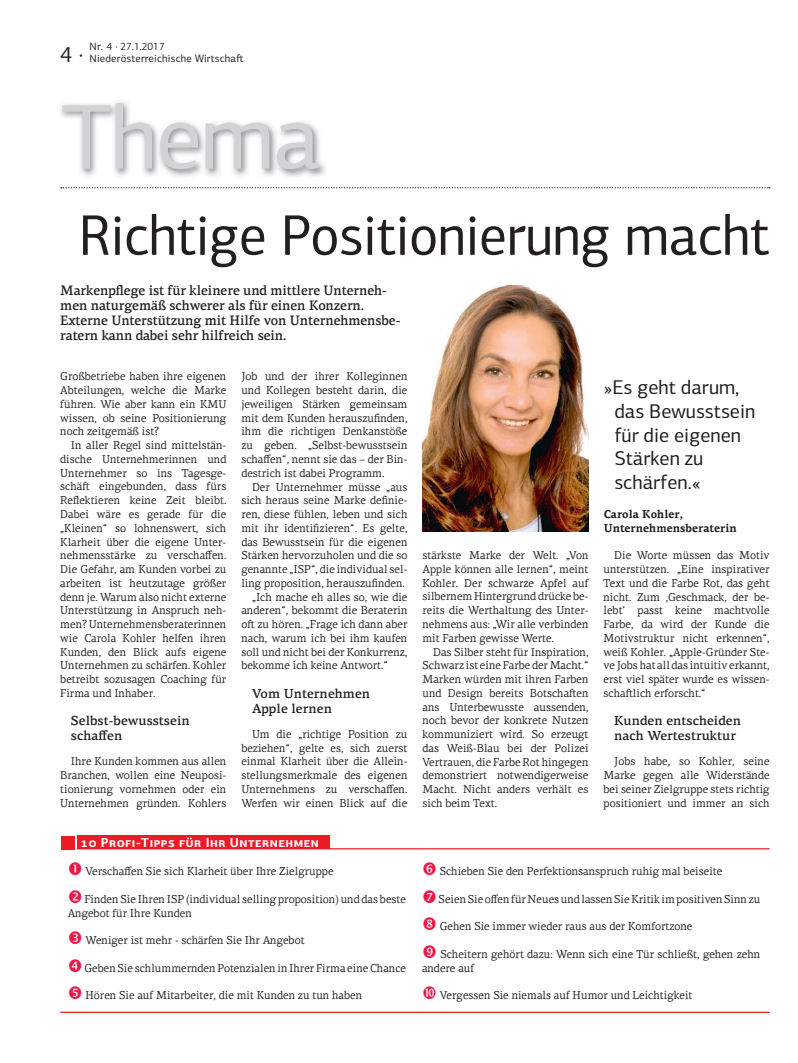
<style>
.page{position:relative;width:798px;height:1063px;background:#fff}
.page>*{position:absolute;margin:0;border:0;box-sizing:border-box;transform-origin:0 0}
.t1{font:91.88px "PF Centro Sans Pro";color:#d1d3d4}
.t2{font:57.5px "PF Centro Sans Pro";letter-spacing:-.01em;color:#231f20;scale:.96 1}
.t3{font:22.5px "PF Centro Sans Pro";color:#231f20;scale:.96 1}
.t4{font:20px/23.8px "PF Centro Sans Pro";color:#231f20}
.t5{font:500 13.75px/15px "PF Centro Serif Pro";letter-spacing:-.01em;color:#231f20;scale:.96 1}
.t6{font:500 13.12px/15px "PF Centro Serif Pro";color:#231f20}
.t7{font:700 13.12px "PF Centro Sans Pro";letter-spacing:.04em;color:#fff}
.t8{font:11.5px/13.8px "PF Centro Serif Pro";color:#231f20;text-align:justify;scale:.96 1}
.t9{font:700 11.5px/13.8px "PF Centro Serif Pro";color:#231f20;scale:.96 1}
.t10{font:10.62px/11.9px "PF Centro Sans Pro";letter-spacing:.02em;color:#231f20}
.s1{color:#ed1846}
</style>
<div class="page">
<svg style="left:61px;top:187px;width:708px;height:1px"></svg>
<img style="left:60px;top:101px;width:265px;height:76px">
<img style="left:422px;top:286px;width:166px;height:246px">
<hr style="left:77px;top:848px;width:692px;height:1px;background:#ed1c24">
<hr style="left:60px;top:1012px;width:709px;height:1px;background:#ed1c24">
<div style="left:77px;top:836px;width:253px;height:13px;background:#ed1c24"></div>
<div style="left:61px;top:836px;width:14px;height:13px;background:#ed1c24"></div>
<h3 class="t3" style="left:60px;top:46px;width:25px">4 ·</h3>
<p class="t10" style="left:89px;top:42px;width:155px">Nr. 4 · 27.1.2017<br>Niederösterreichische Wirtscha-</p>
<h1 class="t1" style="left:60px;top:103px;width:263px">Thema</h1>
<h2 class="t2" style="left:79px;top:214px;width:721px">Richtige Positionierung macht</h2>
<p class="t5" style="left:60px;top:284px;width:356px">Markenpflege ist für kleinere und mittlere Unterneh&shy;men naturgemäß schwerer als für einen Konzern.<br>Externe Unterstützung mit Hilfe von Unternehmensbe&shy;ratern kann dabei sehr hilfreich sein.</p>
<p class="t8" style="left:60px;top:371px;width:174px">Großbetriebe haben ihre eigenen Abteilungen, welche die Marke führen. Wie aber kann ein KMU wissen, ob seine Positionierung noch zeitgemäß ist?</p>
<p class="t8" style="left:60px;top:440px;width:174px;text-indent:11px">In aller Regel sind mittelstän&shy;dische Unternehmerinnen und Unternehmer so ins Tagesge&shy;schä- eingebunden, dass fürs Reflektieren keine Zeit bleibt.<br>Dabei wäre es gerade für die „Kleinen“ so lohnenswert, sich Klarheit über die eigene Unter&shy;nehmensstärke zu verschaffen.<br>Die Gefahr, am Kunden vorbei zu arbeiten ist heutzutage größer denn je. Warum also nicht externe Unterstützung in Anspruch neh&shy;men? Unternehmensberaterinnen wie Carola Kohler helfen ihren Kunden, den Blick aufs eigene Unternehmen zu schärfen. Kohler betreibt sozusagen Coaching für Firma und Inhaber.</p>
<p class="t6" style="left:71px;top:715px;width:120px">Selbst-bewusstsein schaffen</p>
<p class="t8" style="left:60px;top:756px;width:174px;text-indent:11px">Ihre Kunden kommen aus allen Branchen, wollen eine Neuposi&shy;tionierung vornehmen oder ein Unternehmen gründen. Kohlers</p>
<p class="t8" style="left:241px;top:371px;width:174px">Job und der ihrer Kolleginnen und Kollegen besteht darin, die jeweiligen Stärken gemeinsam mit dem Kunden herauszufinden, ihm die richtigen Denkanstöße zu geben. „Selbst-bewusstsein schaffen“, nennt sie das – der Bin&shy;destrich ist dabei Programm.</p>
<p class="t8" style="left:252px;top:481px;width:163px">Der Unternehmer müsse „aus</p>
<p class="t8" style="left:241px;top:495px;width:174px">sich heraus seine Marke definie-</p>
<p class="t8" style="left:241px;top:508px;width:174px">ren, diese fühlen, leben und sich</p>
<p class="t8" style="left:241px;top:522px;width:174px">mit ihr identifizieren“. Es gelte,</p>
<p class="t8" style="left:241px;top:536px;width:174px">das Bewusstsein für die eigenen</p>
<p class="t8" style="left:241px;top:550px;width:174px">Stärken hervorzuholen und die so</p>
<p class="t8" style="left:241px;top:563px;width:174px">genannte „ISP“, die individual sel-</p>
<p class="t8" style="left:241px;top:577px;width:172px">ling proposition, herauszufinden.</p>
<p class="t8" style="left:252px;top:591px;width:163px">„Ich mache eh alles so, wie die</p>
<p class="t8" style="left:241px;top:605px;width:174px">anderen“, bekommt die Beraterin</p>
<p class="t8" style="left:241px;top:618px;width:174px">o- zu hören. „Frage ich dann aber</p>
<p class="t8" style="left:241px;top:632px;width:174px">nach, warum ich bei ihm kaufen</p>
<p class="t8" style="left:241px;top:646px;width:174px">soll und nicht bei der Konkurrenz,</p>
<p class="t8" style="left:241px;top:660px;width:154px">bekomme ich keine Antwort.“</p>
<p class="t6" style="left:252px;top:687px;width:120px">Vom Unternehmen<br>Apple lernen</p>
<p class="t8" style="left:241px;top:728px;width:174px;text-indent:11px">Um die „richtige Position zu beziehen“, gelte es, sich zuerst einmal Klarheit über die Allein&shy;stellungsmerkmale des eigenen Unternehmens zu verschaffen.<br>Werfen wir einen Blick auf die</p>
<p class="t7" style="left:80px;top:837px;width:240px">10 Profi-Tipps für Ihr Unternehmen</p>
<p class="t8" style="left:68px;top:866px;width:278px"><span class="s1">■</span> Verschaffen Sie sich Klarheit über Ihre Zielgruppe</p>
<p class="t8" style="left:68px;top:893px;width:354px"><span class="s1">□</span> Finden Sie Ihren ISP (individual selling proposition) und das beste<br>Angebot für Ihre Kunden</p>
<p class="t8" style="left:85px;top:935px;width:230px">Weniger ist mehr - schärfen Sie Ihr Angebot</p>
<p class="t8" style="left:68px;top:962px;width:354px"><span class="s1">❑</span> Geben Sie schlummernden Potenzialen in Ihrer Firma eine Chance</p>
<p class="t8" style="left:85px;top:990px;width:290px">Hören Sie auf Mitarbeiter, die mit Kunden zu tun haben</p>
<p class="t8" style="left:422px;top:550px;width:174px">stärkste Marke der Welt. „Von Apple können alle lernen“, meint Kohler. Der schwarze Apfel auf silbernem Hintergrund drücke be&shy;reits die Werthaltung des Unter&shy;nehmens aus: „Wir alle verbinden mit Farben gewisse Werte.</p>
<p class="t8" style="left:422px;top:646px;width:174px;text-indent:11px">Das Silber steht für Inspiration, Schwarz ist eine Farbe der Macht.“ Marken würden mit ihren Farben und Design bereits Botscha-en ans Unterbewusste aussenden, noch bevor der konkrete Nutzen kommuniziert wird. So erzeugt das Weiß-Blau bei der Polizei Vertrauen, die Farbe Rot hingegen demonstriert notwendigerweise Macht. Nicht anders verhält es sich beim Text.</p>
<h3 class="t4" style="left:614px;top:378px;width:142px;text-indent:-11px">»Es geht darum, das Bewusstsein für die eigenen<br>Stärken zu schärfen.«</h3>
<p class="t9" style="left:603px;top:508px;width:140px">Carola Kohler,<br>Unternehmensberaterin</p>
<p class="t8" style="left:603px;top:550px;width:174px;text-indent:11px">Die Worte müssen das Motiv unterstützen. „Eine inspirativer Text und die Farbe Rot, das geht nicht. Zum ‚Geschmack, der be&shy;lebt‘ passt keine machtvolle Farbe, da wird der Kunde die Motivstruktur nicht erkennen“, weiß Kohler. „Apple-Gründer Ste&shy;ve Jobs hat all das intuitiv erkannt, erst viel später wurde es wissen&shy;scha-lich erforscht.“</p>
<p class="t6" style="left:614px;top:715px;width:128px">Kunden entscheiden nach Wertestruktur</p>
<p class="t8" style="left:603px;top:756px;width:174px;text-indent:11px">Jobs habe, so Kohler, seine Marke gegen alle Widerstände bei seiner Zielgruppe stets richtig positioniert und immer an sich</p>
<p class="t8" style="left:422px;top:866px;width:314px"><span class="s1">▲</span> Schieben Sie den Perfektionsanspruch ruhig mal beiseite</p>
<p class="t8" style="left:422px;top:893px;width:354px"><span class="s1">▼</span> Seien Sie offen für Neues und lassen Sie Kritik im positiven Sinn zu</p>
<p class="t8" style="left:422px;top:921px;width:283px"><span class="s1">◆</span> Gehen Sie immer wieder raus aus der Komfortzone</p>
<p class="t8" style="left:422px;top:948px;width:354px"><span class="s1">❖</span> Scheitern gehört dazu: Wenn sich eine Tür schließt, gehen zehn andere auf</p>
<p class="t8" style="left:439px;top:990px;width:265px">Vergessen Sie niemals auf Humor und Leichtigkeit</p>
</div>
